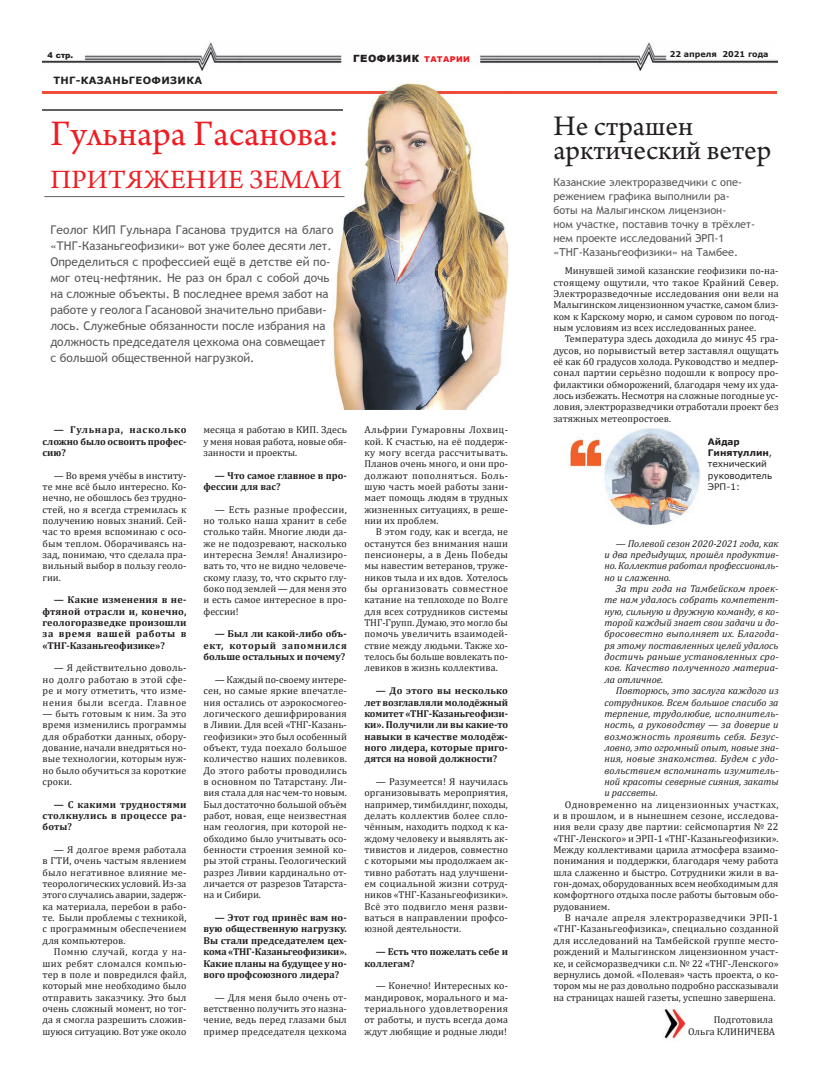
<style>
.page{position:relative;width:820px;height:1078px;background:#fff}
.page>*{position:absolute;margin:0;border:0;box-sizing:border-box;transform-origin:0 0}
.t1{font:37.9px "Arno Pro";color:#ee1d23}
.t2{font:29.9px/23.9px "Arno Pro";color:#231f20}
.t3{font:27.9px "Arno Pro";letter-spacing:.01em;color:#ee1d23}
.t4{font:12px/15.9px "Trebuchet MS";color:#57585a}
.t5{font:11px/14px "Trebuchet MS";color:#57585a}
.t6{font:10px/11.3px "Cambria";color:#231f20;text-align:justify}
.t7{font:italic 10px/11.3px "Cambria";color:#231f20;text-align:justify}
.t8{font:700 10px/11.3px "Cambria";color:#231f20;text-align:justify}
.t9{font:700 10px "Verdana";letter-spacing:.035em;color:#231f20}
.t10{font:900 10px "Arial";letter-spacing:.05em;color:#231f20}
.t11{font:9px/11.3px "Verdana";color:#231f20}
.t12{font:700 8px "Verdana";color:#231f20}
.t13{font:900 8px "Arial";color:#231f20}
.s1{font-size:8px;color:#ee1d23}
.s2{font-weight:700}
</style>
<div class="page">
<hr style="left:43px;top:91px;width:734px;height:3px;background:#ef4c3a">
<img style="left:43px;top:42px;width:734px;height:28px">
<hr style="left:43px;top:110px;width:299px;height:1px;background:#616164">
<img style="left:662px;top:1008px;width:24px;height:32px">
<img style="left:569px;top:438px;width:32px;height:29px">
<img style="left:329px;top:83px;width:180px;height:326px">
<img style="left:329px;top:91px;width:180px;height:3px">
<svg style="left:329px;top:110px;width:13px;height:1px"></svg>
<hr style="left:44px;top:196px;width:300px;height:1px;background:#616164">
<img style="left:604px;top:428px;width:96px;height:98px">
<p class="t13" style="left:48px;top:49px;width:27px">4 стр.</p>
<p class="t12" style="left:669px;top:49px;width:100px">22 апреля 2021 года</p>
<p class="t10" style="left:353px;top:51px;width:118px">ГЕОФИЗИК <span class="s1">ТАТАРИИ</span></p>
<p class="t9" style="left:53px;top:73px;width:150px">ТНГ-КАЗАНЬГЕОФИЗИКА</p>
<h1 class="t1" style="left:50px;top:112px;width:290px">Гульнара Гасанова:</h1>
<h3 class="t3" style="left:50px;top:164px;width:292px">ПРИТЯЖЕНИЕ ЗЕМЛИ</h3>
<p class="t4" style="left:50px;top:221px;width:284px">Геолог КИП Гульнара Гасанова трудится на благо «ТНГ-Казаньгеофизики» вот уже более десяти лет.<br>Определиться с профессией ещё в детстве ей по&shy;мог отец-нефтяник. Не раз он брал с собой дочь на сложные объекты. В последнее время забот на работе у геолога Гасановой значительно прибави&shy;лось. Служебные обязанности после избрания на должность председателя цехкома она совмещает с большой общественной нагрузкой.</p>
<p class="t8" style="left:43px;top:423px;width:145px;text-indent:11px">— Гульнара, насколько сложно было освоить профес&shy;сию?</p>
<p class="t6" style="left:43px;top:469px;width:145px;text-indent:11px">— Во время учёбы в институ&shy;те мне всё было интересно. Ко&shy;нечно, не обошлось без трудно&shy;стей, но я всегда стремилась к получению новых знаний. Сей&shy;час то время вспоминаю с осо&shy;бым теплом. Оборачиваясь на&shy;зад, понимаю, что сделала пра&shy;вильный выбор в пользу геоло&shy;гии.</p>
<p class="t8" style="left:43px;top:594px;width:145px;text-indent:11px">— Какие изменения в не&shy;фтяной отрасли и, конечно, геологоразведке произошли за время вашей работы в «ТНГ-Казаньгеофизике»?</p>
<p class="t6" style="left:43px;top:662px;width:145px;text-indent:11px">— Я действительно доволь&shy;но долго работаю в этой сфе&shy;ре и могу отметить, что изме&shy;нения были всегда. Главное</p>
<p class="t6" style="left:43px;top:707px;width:145px">— быть готовым к ним. За это время изменились программы для обработки данных, обору&shy;дование, начали внедряться но&shy;вые технологии, которым нуж&shy;но было обучиться за короткие сроки.</p>
<p class="t8" style="left:43px;top:798px;width:145px;text-indent:11px">— С какими трудностями столкнулись в процессе ра&shy;боты?</p>
<p class="t6" style="left:43px;top:843px;width:145px;text-indent:11px">— Я долгое время работала в ГТИ, очень частым явлением было негативное влияние ме&shy;теорологических условий. Из-за этого случались аварии, задерж&shy;ка материала, перебои в рабо&shy;те. Были проблемы с техникой, с программным обеспечением для компьютеров.</p>
<p class="t6" style="left:43px;top:945px;width:145px;text-indent:11px">Помню случай, когда у на&shy;ших ребят сломался компью&shy;тер в поле и повредился файл, который мне необходимо было отправить заказчику. Это был очень сложный момент, но тог&shy;да я смогла разрешить сложив&shy;шуюся ситуацию. Вот уже около</p>
<p class="t6" style="left:203px;top:424px;width:145px">месяца я работаю в КИП. Здесь у меня новая работа, новые обя&shy;занности и проекты.</p>
<p class="t8" style="left:203px;top:469px;width:145px;text-indent:11px">— Что самое главное в про&shy;фессии для вас?</p>
<p class="t6" style="left:203px;top:503px;width:145px;text-indent:11px">— Есть разные профессии, но только наша хранит в себе столько тайн. Многие люди да&shy;же не подозревают, насколько интересна Земля! Анализиро&shy;вать то, что не видно человече&shy;скому глазу, то, что скрыто глу&shy;боко под землей — для меня это и есть самое интересное в про&shy;фессии!</p>
<p class="t8" style="left:203px;top:628px;width:145px;text-indent:11px">— Был ли какой-либо объ&shy;ект, который запомнился больше остальных и почему?</p>
<p class="t6" style="left:203px;top:673px;width:145px;text-indent:11px">— Каждый по-своему интере&shy;сен, но самые яркие впечатле&shy;ния остались от аэрокосмогео&shy;логического дешифрирования в Ливии. Для всей «ТНГ-Казань&shy;геофизики» это был особенный объект, туда поехало большое количество наших полевиков.<br>До этого работы проводились в основном по Татарстану. Ли&shy;вия стала для нас чем-то новым.<br>Был достаточно большой объём работ, новая, еще неизвестная нам геология, при которой не&shy;обходимо было учитывать осо&shy;бенности строения земной ко&shy;ры этой страны. Геологический разрез Ливии кардинально от&shy;личается от разрезов Татарста&shy;на и Сибири.</p>
<p class="t8" style="left:203px;top:911px;width:145px;text-indent:11px">— Этот год принёс вам но&shy;вую общественную нагрузку.<br>Вы стали председателем цех&shy;кома «ТНГ-Казаньгеофизики».<br>Какие планы на будущее у но&shy;вого профсоюзного лидера?</p>
<p class="t6" style="left:203px;top:991px;width:145px;text-indent:11px">— Для меня было очень от&shy;ветственно получить это назна&shy;чение, ведь перед глазами был пример председателя цехкома</p>
<p class="t6" style="left:364px;top:424px;width:145px">Альфрии Гумаровны Лохвиц&shy;кой. К счастью, на её поддерж&shy;ку могу всегда рассчитывать.<br>Планов очень много, и они про&shy;должают пополняться. Боль&shy;шую часть моей работы зани&shy;мает помощь людям в трудных жизненных ситуациях, в реше&shy;нии их проблем.</p>
<p class="t6" style="left:364px;top:526px;width:145px;text-indent:11px">В этом году, как и всегда, не останутся без внимания наши пенсионеры, а в День Победы мы навестим ветеранов, труже&shy;ников тыла и их вдов. Хотелось бы организовать совместное катание на теплоходе по Волге для всех сотрудников системы ТНГ-Групп. Думаю, это могло бы помочь увеличить взаимодей&shy;ствие между людьми. Также хо&shy;телось бы больше вовлекать по&shy;левиков в жизнь коллектива.</p>
<p class="t8" style="left:364px;top:684px;width:145px;text-indent:11px">— До этого вы несколько лет возглавляли молодёжный комитет «ТНГ-Казаньгеофизи&shy;ки». Получили ли вы какие-то навыки в качестве молодёж&shy;ного лидера, которые приго&shy;дятся на новой должности?</p>
<p class="t6" style="left:364px;top:775px;width:145px;text-indent:11px">— Разумеется! Я научилась организовывать мероприятия, например, тимбилдинг, походы, делать коллектив более спло&shy;чённым, находить подход к ка&shy;ждому человеку и выявлять ак&shy;тивистов и лидеров, совместно с которыми мы продолжаем ак&shy;тивно работать над улучшени&shy;ем социальной жизни сотруд&shy;ников «ТНГ-Казаньгеофизики».<br>Всё это подвигло меня разви&shy;ваться в направлении профсо&shy;юзной деятельности.</p>
<p class="t8" style="left:364px;top:945px;width:145px;text-indent:11px">— Есть что пожелать себе и коллегам?</p>
<p class="t6" style="left:364px;top:979px;width:145px;text-indent:11px">— Конечно! Интересных ко&shy;мандировок, морального и ма&shy;териального удовлетворения от работы, и пусть всегда дома ждут любящие и родные люди!</p>
<h2 class="t2" style="left:553px;top:116px;width:219px">Не страшен арктический ветер</h2>
<p class="t5" style="left:553px;top:175px;width:203px">Казанские электроразведчики с опе&shy;режением графика выполнили ра&shy;боты на Малыгинском лицензион-<br>ном участке, поставив точку в трёхлет&shy;нем проекте исследований ЭРП-1 «ТНГ-Казаньгеофизики» на Тамбее.</p>
<p class="t6" style="left:553px;top:265px;width:227px;text-indent:11px">Минувшей зимой казанские геофизики по-на&shy;стоящему ощутили, что такое Крайний Север.<br>Электроразведочные исследования они вели на Малыгинском лицензионном участке, самом близ&shy;ком к Карскому морю, и самом суровом по погод&shy;ным условиям из всех исследованных ранее.</p>
<p class="t6" style="left:553px;top:333px;width:227px;text-indent:11px">Температура здесь доходила до минус 45 гра&shy;дусов, но порывистый ветер заставлял ощущать её как 60 градусов холода. Руководство и медпер&shy;сонал партии серьёзно подошли к вопросу про&shy;филактики обморожений, благодаря чему их уда&shy;лось избежать. Несмотря на сложные погодные ус&shy;ловия, электроразведчики отработали проект без затяжных метеопростоев.</p>
<p class="t11" style="left:707px;top:435px;width:66px"><span class="s2">Айдар<br>Гинятуллин</span>, технический руководитель<br>ЭРП-1:</p>
<p class="t7" style="left:604px;top:537px;width:175px;text-indent:11px">— Полевой сезон 2020-2021 года, как и два предыдущих, прошёл продуктив&shy;но. Коллектив работал профессиональ&shy;но и слаженно.</p>
<p class="t7" style="left:604px;top:582px;width:175px;text-indent:11px">За три года на Тамбейском проек&shy;те нам удалось собрать компетент&shy;ную, сильную и дружную команду, в ко&shy;торой каждый знает свои задачи и до&shy;бросовестно выполняет их. Благода&shy;ря этому поставленных целей удалось достичь раньше установленных сро&shy;ков. Качество полученного материа&shy;ла отличное.</p>
<p class="t7" style="left:604px;top:684px;width:176px;text-indent:11px">Повторюсь, это заслуга каждого из сотрудников. Всем большое спасибо за терпение, трудолюбие, исполнитель&shy;ность, а руководству — за доверие и возможность проявить себя. Безус&shy;ловно, это огромный опыт, новые зна&shy;ния, новые знакомства. Будем с удо&shy;вольствием вспоминать изумитель&shy;ной красоты северные сияния, закаты и рассветы.</p>
<p class="t6" style="left:553px;top:798px;width:227px;text-indent:11px">Одновременно на лицензионных участках, и в прошлом, и в нынешнем сезоне, исследова&shy;ния вели сразу две партии: сейсмопартия № 22 «ТНГ-Ленского» и ЭРП-1 «ТНГ-Казаньгеофизики».<br>Между коллективами царила атмосфера взаимо&shy;понимания и поддержки, благодаря чему работа шла слаженно и быстро. Сотрудники жили в ва&shy;гон-домах, оборудованных всем необходимым для комфортного отдыха после работы бытовым обо&shy;рудованием.</p>
<p class="t6" style="left:553px;top:911px;width:227px;text-indent:11px">В начале апреля электроразведчики ЭРП-1 «ТНГ-Казаньгеофизика», специально созданной для исследований на Тамбейской группе место&shy;рождений и Малыгинском лицензионном участ&shy;ке, и сейсморазведчики с.п. № 22 «ТНГ-Ленского» вернулись домой. «Полевая» часть проекта, о ко&shy;тором мы не раз довольно подробно рассказывали на страницах нашей газеты, успешно завершена.</p>
<p class="t6" style="left:687px;top:1013px;width:89px;text-align:right">Подготовила<br>Ольга КЛИНИЧЕВА</p>
</div>
